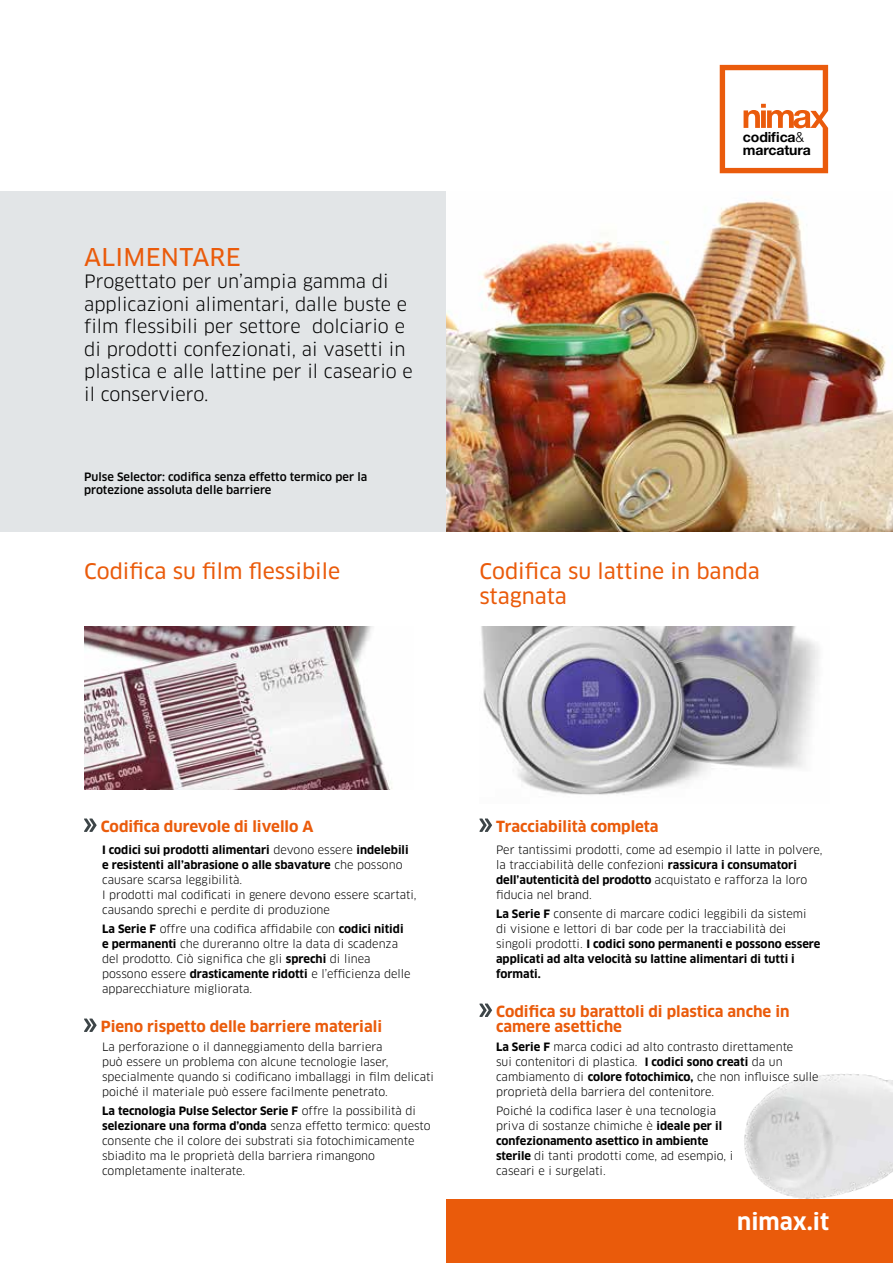
<style>
.page{position:relative;width:893px;height:1263px;background:#fff}
.page>*{position:absolute;margin:0;border:0;box-sizing:border-box;transform-origin:0 0}
.t1{font:24px "Clan OT News";letter-spacing:.01em;color:#ea5b0b}
.t2{font:700 22.5px "Clan OT";color:#fff}
.t3{font:21px/25.2px "Clan OT News";color:#ea5b0b}
.t4{font:18px/22.5px "Clan OT";color:#000}
.t5{font:700 15px/15px "Clan OT";color:#ea5b0b}
.t6{font:700 14.1px/12.9px "Helvetica Neue LT Std";letter-spacing:-.01em;color:#000}
.t7{font:11.25px/15px "Clan OT";color:#000}
.t8{font:500 11.25px/13.5px "Clan OT";color:#000}
.s1{font-weight:300}
.s2{font-weight:700}
</style>
<div class="page">
<img style="left:84px;top:626px;width:308px;height:163px">
<img style="left:481px;top:626px;width:338px;height:169px">
<img style="left:744px;top:1074px;width:149px;height:125px">
<div style="left:446px;top:1199px;width:447px;height:64px;background:#ea5b0b"></div>
<svg style="left:84px;top:818px;width:13px;height:14px"></svg>
<svg style="left:84px;top:1018px;width:13px;height:14px"></svg>
<svg style="left:480px;top:818px;width:12px;height:14px"></svg>
<svg style="left:480px;top:1003px;width:12px;height:14px"></svg>
<div style="left:0;top:191px;width:446px;height:340px;background:#e2e5e7"></div>
<img style="left:446px;top:198px;width:447px;height:333px">
<svg style="left:720px;top:65px;width:108px;height:108px"></svg>
<h1 class="t1" style="left:84px;top:242px;width:158px">ALIMENTARE</h1>
<h3 class="t4" style="left:84px;top:270px;width:330px">Progettato per un’ampia gamma di applicazioni alimentari, dalle buste e film flessibili per settore dolciario e di prodotti confezionati, ai vasetti in plastica e alle lattine per il caseario e il conserviero.</h3>
<p class="t8" style="left:84px;top:470px;width:285px">Pulse Selector: codifica senza effetto termico per la protezione assoluta delle barriere</p>
<p class="t6" style="left:743px;top:131px;width:69px">codifica<span class="s1">&amp; </span>marcatura</p>
<h3 class="t3" style="left:84px;top:559px;width:258px">Codifica su film flessibile</h3>
<h3 class="t3" style="left:480px;top:559px;width:282px">Codifica su lattine in banda stagnata</h3>
<h3 class="t5" style="left:101px;top:819px;width:214px">Codifica durevole di livello A</h3>
<p class="t7" style="left:102px;top:842px;width:316px"><span class="s2">I codici sui prodotti alimentari</span> devono essere <span class="s2">indelebili e resistenti all’abrasione o alle sbavature</span> che possono causare scarsa leggibilità.<br>I prodotti mal codificati in genere devono essere scartati, causando sprechi e perdite di produzione</p>
<p class="t7" style="left:102px;top:922px;width:310px"><span class="s2">La Serie F</span> offre una codifica affidabile con <span class="s2">codici nitidi e permanenti</span> che dureranno oltre la data di scadenza del prodotto. Ciò significa che gli <span class="s2">sprechi</span> di linea possono essere <span class="s2">drasticamente ridotti</span> e l’efficienza delle apparecchiature migliorata.</p>
<h3 class="t5" style="left:101px;top:1019px;width:283px">Pieno rispetto delle barriere materiali</h3>
<p class="t7" style="left:102px;top:1039px;width:333px">La perforazione o il danneggiamento della barriera<br>può essere un problema con alcune tecnologie laser, specialmente quando si codificano imballaggi in film delicati poiché il materiale può essere facilmente penetrato.</p>
<p class="t7" style="left:102px;top:1104px;width:330px"><span class="s2">La tecnologia Pulse Selector Serie F</span> offre la possibilità di <span class="s2">selezionare una forma d’onda</span> senza effetto termico: questo consente che il colore dei substrati sia fotochimicamente sbiadito ma le proprietà della barriera rimangono completamente inalterate.</p>
<h3 class="t5" style="left:496px;top:819px;width:164px">Tracciabilità completa</h3>
<p class="t7" style="left:496px;top:842px;width:328px">Per tantissimi prodotti, come ad esempio il latte in polvere, la tracciabilità delle confezioni <span class="s2">rassicura i consumatori dell’autenticità del prodotto</span> acquistato e rafforza la loro fiducia nel brand.</p>
<p class="t7" style="left:496px;top:907px;width:326px"><span class="s2">La Serie F</span> consente di marcare codici leggibili da sistemi<br>di visione e lettori di bar code per la tracciabilità dei singoli prodotti. <span class="s2">I codici sono permanenti e possono essere applicati ad alta velocità su lattine alimentari di tutti i formati.</span></p>
<h3 class="t5" style="left:496px;top:1004px;width:295px">Codifica su barattoli di plastica anche in camere asettiche</h3>
<p class="t7" style="left:496px;top:1039px;width:324px"><span class="s2">La Serie F</span> marca codici ad alto contrasto direttamente<br>sui contenitori di plastica. <span class="s2">I codici sono creati</span> da un cambiamento di <span class="s2">colore fotochimico,</span> che non influisce sulle proprietà della barriera del contenitore.</p>
<p class="t7" style="left:496px;top:1104px;width:239px">Poiché la codifica laser è una tecnologia priva di sostanze chimiche è <span class="s2">ideale per il confezionamento asettico in ambiente sterile</span> di tanti prodotti come, ad esempio, i caseari e i surgelati.</p>
<h2 class="t2" style="left:737px;top:1209px;width:93px">nimax.it</h2>
</div>
